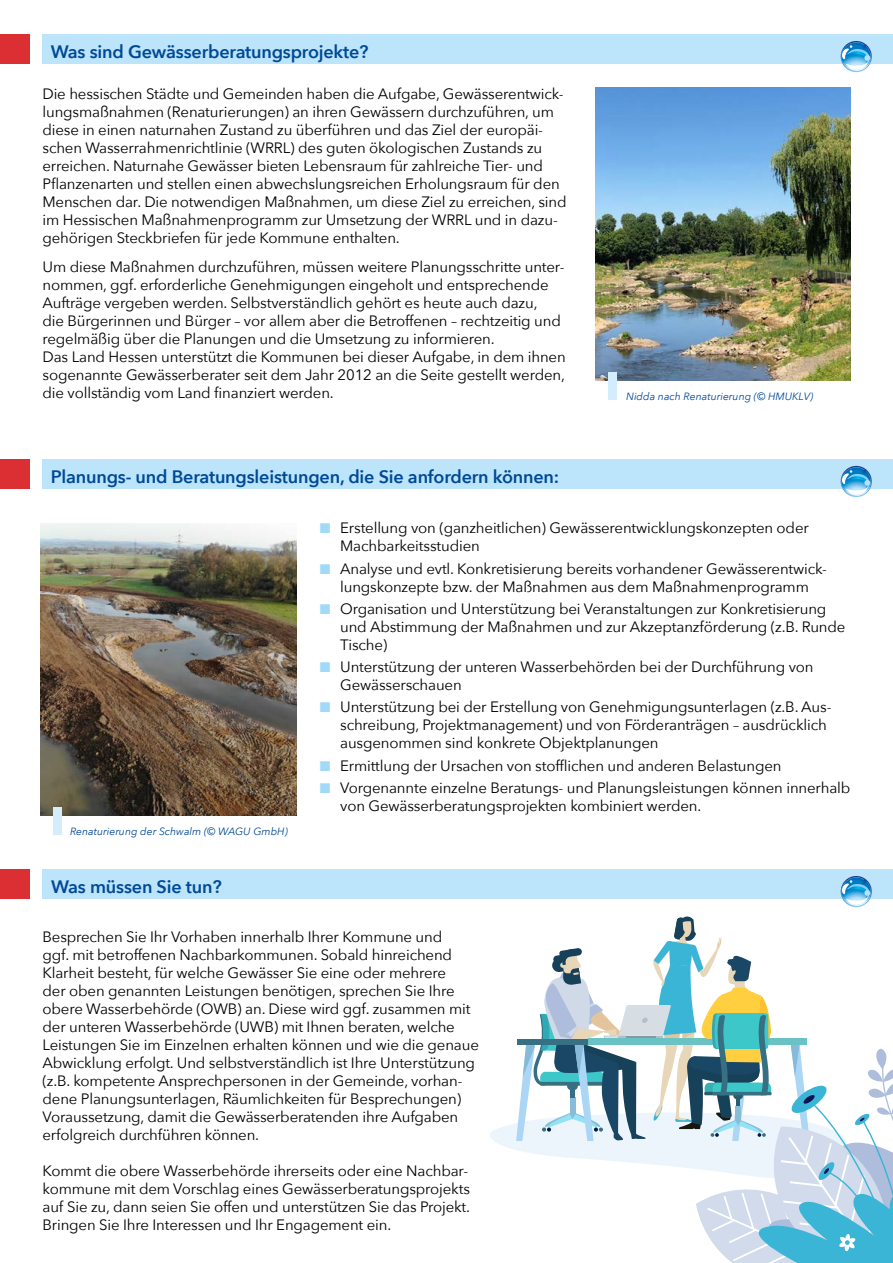
<style>
.page{position:relative;width:893px;height:1263px;background:#fff}
.page>*{position:absolute;margin:0;border:0;box-sizing:border-box;transform-origin:0 0}
.P_Fließtext_Absatz_n{font:600 18px "Avenir Next";letter-spacing:-.01em;color:#004996}
.P_Fließtext_Absatz_n-2{font:15px/18px "Avenir Next";letter-spacing:-.01em;color:#000}
.P_Fließtext_Absatz_n-3{font:italic 10.5px "Avenir Next";color:#004996}
.s1{font-family:"Arial";font-size:21px;color:#a1daf8}
</style>
<div class="page">
<img style="left:595px;top:88px;width:255px;height:292px">
<div style="left:608px;top:372px;width:9px;height:28px;background:#d4edfc"></div>
<div style="left:0;top:459px;width:30px;height:30px;background:#dc2f34"></div>
<div style="left:42px;top:459px;width:851px;height:30px;background:#bce4fa"></div>
<svg style="left:840px;top:466px;width:32px;height:31px"></svg>
<div style="left:0;top:869px;width:30px;height:30px;background:#dc2f34"></div>
<div style="left:43px;top:869px;width:850px;height:30px;background:#bce4fa"></div>
<div style="left:0;top:34px;width:30px;height:30px;background:#dc2f34"></div>
<div style="left:42px;top:34px;width:851px;height:30px;background:#bce4fa"></div>
<svg style="left:840px;top:41px;width:32px;height:32px"></svg>
<svg style="left:42px;top:876px;width:851px;height:387px"></svg>
<img style="left:41px;top:523px;width:255px;height:292px">
<div style="left:54px;top:808px;width:8px;height:27px;background:#d4edfc"></div>
<p class="P_Fließtext_Absatz_n" style="left:51px;top:36px;width:319px">Was sind Gewässerberatungsprojekte?</p>
<p class="P_Fließtext_Absatz_n-2" style="left:43px;top:84px;width:526px">Die hessischen Städte und Gemeinden haben die Aufgabe, Gewässerentwick&shy;lungsmaßnahmen (Renaturierungen) an ihren Gewässern durchzuführen, um diese in einen naturnahen Zustand zu überführen und das Ziel der europäi&shy;schen Wasserrahmenrichtlinie (WRRL) des guten ökologischen Zustands zu erreichen. Naturnahe Gewässer bieten Lebensraum für zahlreiche Tier- und Pflanzenarten und stellen einen abwechslungsreichen Erholungsraum für den Menschen dar. Die notwendigen Maßnahmen, um diese Ziel zu erreichen, sind im Hessischen Maßnahmenprogramm zur Umsetzung der WRRL und in dazu&shy;gehörigen Steckbriefen für jede Kommune enthalten.</p>
<p class="P_Fließtext_Absatz_n-2" style="left:43px;top:257px;width:524px">Um diese Maßnahmen durchzuführen, müssen weitere Planungsschritte unter&shy;nommen, ggf. erforderliche Genehmigungen eingeholt und entsprechende Aufträge vergeben werden. Selbstverständlich gehört es heute auch dazu,<br>die Bürgerinnen und Bürger – vor allem aber die Betroffenen – rechtzeitig und regelmäßig über die Planungen und die Umsetzung zu informieren.</p>
<p class="P_Fließtext_Absatz_n-2" style="left:43px;top:347px;width:525px;text-align:justify">Das Land Hessen unterstützt die Kommunen bei dieser Aufgabe, in dem ihnen sogenannte Gewässerberater seit dem Jahr 2012 an die Seite gestellt werden, die vollständig vom Land finanziert werden.</p>
<p class="P_Fließtext_Absatz_n" style="left:51px;top:461px;width:510px">Planungs- und Beratungsleistungen, die Sie anfordern können:</p>
<p class="P_Fließtext_Absatz_n-3" style="left:626px;top:387px;width:189px">Nidda nach Renaturierung (© HMUKLV)</p>
<p class="P_Fließtext_Absatz_n-3" style="left:70px;top:822px;width:219px">Renaturierung der Schwalm (© WAGU GmbH)</p>
<p class="P_Fließtext_Absatz_n" style="left:51px;top:871px;width:172px">Was müssen Sie tun?</p>
<p class="P_Fließtext_Absatz_n-2" style="left:340px;top:518px;width:470px;text-indent:-21px"><span class="s1">■</span> Erstellung von (ganzheitlichen) Gewässerentwicklungskonzepten oder<br>Machbarkeitsstudien</p>
<p class="P_Fließtext_Absatz_n-2" style="left:319px;top:559px;width:510px;text-align:center"><span class="s1">■</span> Analyse und evtl. Konkretisierung bereits vorhandener Gewässerentwick&shy;lungskonzepte bzw. der Maßnahmen aus dem Maßnahmenprogramm</p>
<p class="P_Fließtext_Absatz_n-2" style="left:340px;top:599px;width:507px;text-indent:-21px"><span class="s1">■</span> Organisation und Unterstützung bei Veranstaltungen zur Konkretisierung und Abstimmung der Maßnahmen und zur Akzeptanzförderung (z.B. Runde<br>Tische)</p>
<p class="P_Fließtext_Absatz_n-2" style="left:340px;top:657px;width:475px;text-indent:-21px"><span class="s1">■</span> Unterstützung der unteren Wasserbehörden bei der Durchführung von<br>Gewässerschauen</p>
<p class="P_Fließtext_Absatz_n-2" style="left:340px;top:697px;width:493px;text-indent:-21px"><span class="s1">■</span> Unterstützung bei der Erstellung von Genehmigungsunterlagen (z.B. Aus&shy;schreibung, Projektmanagement) und von Förderanträgen – ausdrücklich ausgenommen sind konkrete Objektplanungen</p>
<p class="P_Fließtext_Absatz_n-2" style="left:319px;top:756px;width:464px"><span class="s1">■</span> Ermittlung der Ursachen von stofflichen und anderen Belastungen</p>
<p class="P_Fließtext_Absatz_n-2" style="left:340px;top:778px;width:512px;text-indent:-21px"><span class="s1">■</span> Vorgenannte einzelne Beratungs- und Planungsleistungen können innerhalb von Gewässerberatungsprojekten kombiniert werden.</p>
<p class="P_Fließtext_Absatz_n-2" style="left:43px;top:927px;width:438px">Besprechen Sie Ihr Vorhaben innerhalb Ihrer Kommune und<br>ggf. mit betroffenen Nachbarkommunen. Sobald hinreichend Klarheit besteht, für welche Gewässer Sie eine oder mehrere<br>der oben genannten Leistungen benötigen, sprechen Sie Ihre obere Wasserbehörde (OWB) an. Diese wird ggf. zusammen mit der unteren Wasserbehörde (UWB) mit Ihnen beraten, welche Leistungen Sie im Einzelnen erhalten können und wie die genaue Abwicklung erfolgt. Und selbstverständlich ist Ihre Unterstützung (z.B. kompetente Ansprechpersonen in der Gemeinde, vorhan&shy;dene Planungsunterlagen, Räumlichkeiten für Besprechungen)<br>Voraussetzung, damit die Gewässerberatenden ihre Aufgaben erfolgreich durchführen können.</p>
<p class="P_Fließtext_Absatz_n-2" style="left:43px;top:1161px;width:429px">Kommt die obere Wasserbehörde ihrerseits oder eine Nachbar&shy;kommune mit dem Vorschlag eines Gewässerberatungsprojekts auf Sie zu, dann seien Sie offen und unterstützen Sie das Projekt.<br>Bringen Sie Ihre Interessen und Ihr Engagement ein.</p>
</div>
